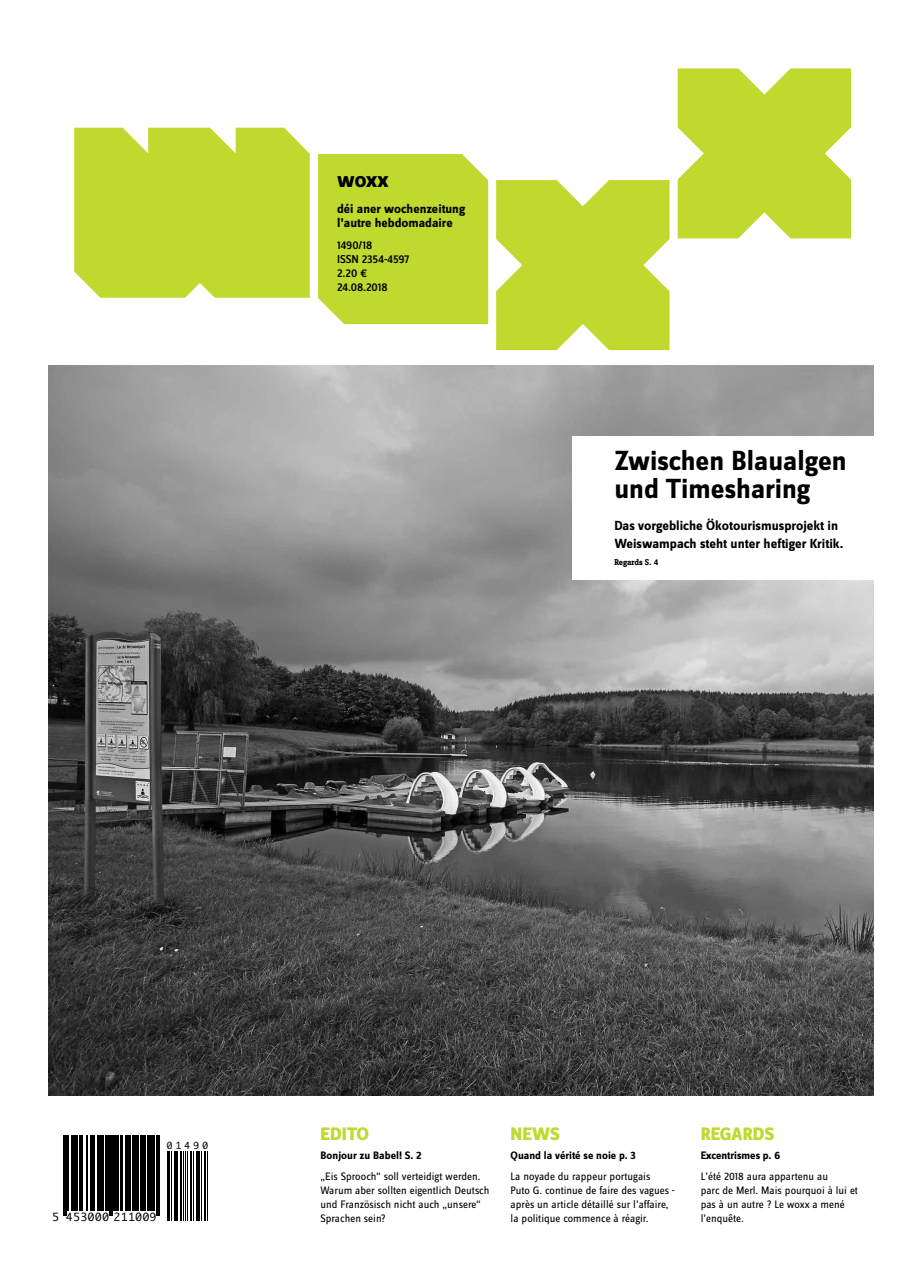
<style>
.page{position:relative;width:922px;height:1276px;background:#fff}
.page>*{position:absolute;margin:0;border:0;box-sizing:border-box;transform-origin:0 0}
.t1{font:700 28.75px/28.8px "Zine Sans Dis";color:#000}
.t2{font:700 23.12px "Zine Sans Dis";color:#000}
.t3{font:800 18.75px "Zine Sans Dis";letter-spacing:-.01em;color:#c1d82f}
.t4{font:700 13.75px/17.5px "Zine Sans Dis";color:#000}
.t5{font:700 13.12px/14.4px "Zine Sans Dis";color:#000}
.t6{font:500 11.88px/13.8px "Zine Sans Dis";letter-spacing:-.01em;color:#000}
.t7{font:11.25px/13.8px "Zine Sans Dis";color:#000}
.t8{font:700 11.25px "Zine Sans Dis";color:#000}
.t9{font:10.88px "Monaco";letter-spacing:.065em;color:#000}
.t10{font:9.38px "Monaco";letter-spacing:.35em;color:#000}
.t11{font:700 8.75px "Zine Slab Dis";letter-spacing:-.01em;color:#000}
</style>
<div class="page">
<img style="left:49px;top:366px;width:823px;height:729px">
<svg style="left:63px;top:1135px;width:97px;height:81px;fill:#000"></svg>
<hr style="left:63px;top:1135px;width:1px;height:80px;background:#000">
<hr style="left:65px;top:1135px;width:1px;height:80px;background:#000">
<hr style="left:67px;top:1135px;width:1px;height:75px;background:#000">
<hr style="left:71px;top:1135px;width:2px;height:75px;background:#000">
<hr style="left:74px;top:1135px;width:3px;height:75px;background:#000">
<hr style="left:79px;top:1135px;width:1px;height:75px;background:#000">
<hr style="left:81px;top:1135px;width:1px;height:75px;background:#000">
<hr style="left:86px;top:1135px;width:1px;height:75px;background:#000">
<hr style="left:91px;top:1135px;width:2px;height:75px;background:#000">
<hr style="left:94px;top:1135px;width:1px;height:75px;background:#000">
<hr style="left:98px;top:1135px;width:2px;height:75px;background:#000">
<hr style="left:101px;top:1135px;width:1px;height:75px;background:#000">
<hr style="left:103px;top:1135px;width:1px;height:75px;background:#000">
<hr style="left:106px;top:1135px;width:3px;height:75px;background:#000">
<hr style="left:110px;top:1135px;width:1px;height:80px;background:#000">
<hr style="left:112px;top:1135px;width:1px;height:80px;background:#000">
<hr style="left:114px;top:1135px;width:2px;height:75px;background:#000">
<hr style="left:117px;top:1135px;width:2px;height:75px;background:#000">
<hr style="left:121px;top:1135px;width:2px;height:75px;background:#000">
<hr style="left:125px;top:1135px;width:2px;height:75px;background:#000">
<hr style="left:128px;top:1135px;width:2px;height:75px;background:#000">
<hr style="left:132px;top:1135px;width:2px;height:75px;background:#000">
<hr style="left:135px;top:1135px;width:3px;height:75px;background:#000">
<hr style="left:140px;top:1135px;width:1px;height:75px;background:#000">
<hr style="left:142px;top:1135px;width:3px;height:75px;background:#000">
<hr style="left:147px;top:1135px;width:1px;height:75px;background:#000">
<hr style="left:149px;top:1135px;width:3px;height:75px;background:#000">
<hr style="left:153px;top:1135px;width:1px;height:75px;background:#000">
<hr style="left:156px;top:1135px;width:1px;height:80px;background:#000">
<hr style="left:158px;top:1135px;width:1px;height:80px;background:#000">
<hr style="left:167px;top:1151px;width:1px;height:70px;background:#000">
<hr style="left:168px;top:1151px;width:2px;height:70px;background:#000">
<hr style="left:171px;top:1151px;width:1px;height:70px;background:#000">
<hr style="left:174px;top:1151px;width:2px;height:70px;background:#000">
<hr style="left:177px;top:1151px;width:1px;height:70px;background:#000">
<hr style="left:180px;top:1151px;width:2px;height:70px;background:#000">
<hr style="left:183px;top:1151px;width:1px;height:70px;background:#000">
<hr style="left:185px;top:1151px;width:1px;height:70px;background:#000">
<hr style="left:187px;top:1151px;width:1px;height:70px;background:#000">
<hr style="left:190px;top:1151px;width:2px;height:70px;background:#000">
<hr style="left:193px;top:1151px;width:1px;height:70px;background:#000">
<hr style="left:196px;top:1151px;width:1px;height:70px;background:#000">
<hr style="left:197px;top:1151px;width:3px;height:70px;background:#000">
<hr style="left:201px;top:1151px;width:1px;height:70px;background:#000">
<hr style="left:204px;top:1151px;width:2px;height:70px;background:#000">
<hr style="left:207px;top:1151px;width:1px;height:70px;background:#000">
<svg style="left:496px;top:180px;width:173px;height:170px;background:#c6db42"></svg>
<svg style="left:677px;top:68px;width:173px;height:170px;background:#c6db43"></svg>
<div style="left:318px;top:154px;width:170px;height:170px;background:#c1d82f"></div>
<div style="left:74px;top:128px;width:236px;height:170px;background:#c1d82f"></div>
<div style="left:572px;top:436px;width:307px;height:143px;background:#fff"></div>
<h2 class="t2" style="left:337px;top:168px;width:53px">woxx</h2>
<p class="t5" style="left:337px;top:202px;width:130px">déi aner wochenzeitung l’autre hebdomadaire</p>
<p class="t6" style="left:337px;top:239px;width:74px">1490/18<br>ISSN 2354-4597<br>2.20 €<br>24.08.2018</p>
<h1 class="t1" style="left:614px;top:447px;width:234px">Zwischen Blaualgen und Timesharing</h1>
<p class="t4" style="left:614px;top:517px;width:230px">Das vorgebliche Ökotourismusprojekt in<br>Weiswampach steht unter heftiger Kritik.</p>
<p class="t11" style="left:614px;top:557px;width:45px">Regards S. 4</p>
<h3 class="t3" style="left:320px;top:1123px;width:50px">EDITO</h3>
<h3 class="t3" style="left:510px;top:1123px;width:51px">NEWS</h3>
<h3 class="t3" style="left:700px;top:1123px;width:75px">REGARDS</h3>
<p class="t8" style="left:320px;top:1149px;width:103px">Bonjour zu Babel! S. 2</p>
<p class="t7" style="left:320px;top:1170px;width:170px">„Eis Sprooch“ soll verteidigt werden.<br>Warum aber sollten eigentlich Deutsch und Französisch nicht auch „unsere“<br>Sprachen sein?</p>
<p class="t10" style="left:167px;top:1137px;width:43px">01490</p>
<p class="t8" style="left:510px;top:1149px;width:127px">Quand la vérité se noie p. 3</p>
<p class="t7" style="left:510px;top:1170px;width:166px">La noyade du rappeur portugais<br>Puto G. continue de faire des vagues - après un article détaillé sur l’affaire, la politique commence à réagir.</p>
<p class="t8" style="left:700px;top:1149px;width:81px">Excentrismes p. 6</p>
<p class="t7" style="left:700px;top:1170px;width:159px">L’été 2018 aura appartenu au<br>parc de Merl. Mais pourquoi à lui et pas à un autre ? Le woxx a mené</p>
<p class="t9" style="left:52px;top:1207px;width:106px">5 453000 211009</p>
<p class="t7" style="left:700px;top:1211px;width:45px">l’enquête.</p>
</div>
